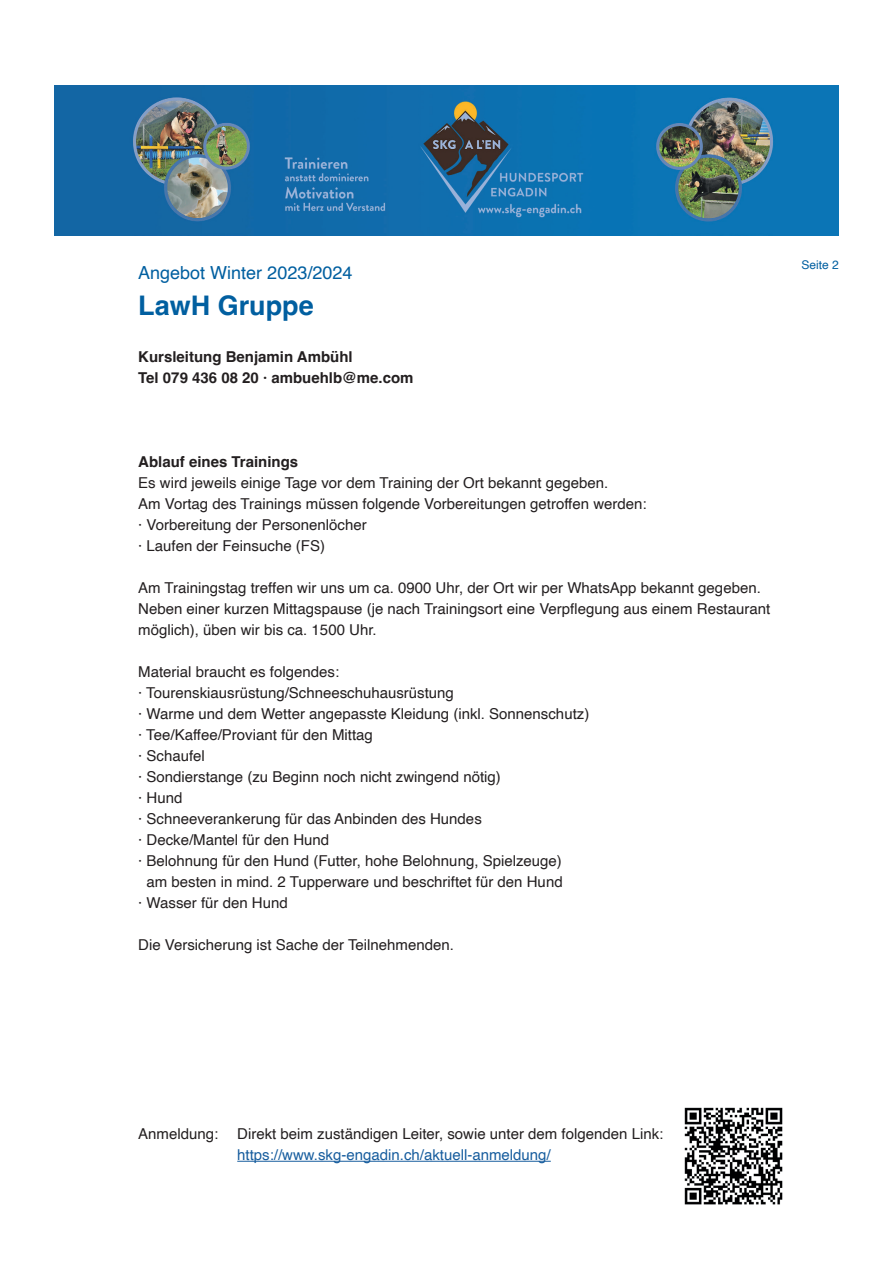
<style>
.page{position:relative;width:893px;height:1263px;background:#fff}
.page>*{position:absolute;margin:0;border:0;box-sizing:border-box;transform-origin:0 0}
.t1{font:700 27px "Helvetica";color:#015fa0}
.t2{font:18px "Helvetica";color:#015fa0}
.t3{font:15px/21px "Helvetica";color:#231f20}
.t4{font:700 15px/21px "Helvetica";color:#231f20}
.t5{font:15px "Helvetica";color:#175d9e}
.t6{font:12px "Helvetica";color:#015fa0}
</style>
<div class="page">
<img style="left:54px;top:85px;width:785px;height:151px">
<hr style="left:237px;top:1161px;width:314px;height:1px;background:#175d9e">
<img style="left:684px;top:1107px;width:99px;height:98px">
<p class="t2" style="left:138px;top:259px;width:216px">Angebot Winter 2023/2024</p>
<h1 class="t1" style="left:138px;top:289px;width:177px">LawH Gruppe</h1>
<p class="t4" style="left:138px;top:348px;width:277px">Kursleitung Benjamin Ambühl<br>Tel 079 436 08 20 · ambuehlb@me.com</p>
<p class="t4" style="left:138px;top:453px;width:162px">Ablauf eines Trainings</p>
<p class="t3" style="left:138px;top:473px;width:510px">Es wird jeweils einige Tage vor dem Training der Ort bekannt gegeben.<br>Am Vortag des Trainings müssen folgende Vorbereitungen getroffen werden: · Vorbereitung der Personenlöcher<br>· Laufen der Feinsuche (FS)</p>
<p class="t3" style="left:138px;top:578px;width:634px">Am Trainingstag treffen wir uns um ca. 0900 Uhr, der Ort wir per WhatsApp bekannt gegeben.<br>Neben einer kurzen Mittagspause (je nach Trainingsort eine Verpflegung aus einem Restaurant möglich), üben wir bis ca. 1500 Uhr.</p>
<p class="t3" style="left:138px;top:662px;width:202px">Material braucht es folgendes:</p>
<p class="t3" style="left:138px;top:683px;width:317px">· Tourenskiausrüstung/Schneeschuhausrüstung</p>
<p class="t3" style="left:138px;top:704px;width:453px">· Warme und dem Wetter angepasste Kleidung (inkl. Sonnenschutz)</p>
<p class="t3" style="left:138px;top:725px;width:236px">· Tee/Kaffee/Proviant für den Mittag</p>
<p class="t3" style="left:138px;top:746px;width:68px">· Schaufel</p>
<p class="t3" style="left:138px;top:767px;width:364px">· Sondierstange (zu Beginn noch nicht zwingend nötig)</p>
<p class="t3" style="left:138px;top:788px;width:46px">· Hund</p>
<p class="t3" style="left:138px;top:809px;width:345px">· Schneeverankerung für das Anbinden des Hundes</p>
<p class="t3" style="left:138px;top:830px;width:192px">· Decke/Mantel für den Hund</p>
<p class="t3" style="left:138px;top:851px;width:425px">· Belohnung für den Hund (Futter, hohe Belohnung, Spielzeuge)</p>
<p class="t3" style="left:147px;top:872px;width:418px">am besten in mind. 2 Tupperware und beschriftet für den Hund</p>
<p class="t3" style="left:138px;top:893px;width:151px">· Wasser für den Hund</p>
<p class="t3" style="left:138px;top:935px;width:317px">Die Versicherung ist Sache der Teilnehmenden.</p>
<p class="t6" style="left:802px;top:256px;width:39px">Seite 2</p>
<p class="t3" style="left:138px;top:1124px;width:82px">Anmeldung:</p>
<p class="t3" style="left:237px;top:1124px;width:428px">Direkt beim zuständigen Leiter, sowie unter dem folgenden Link:</p>
<p class="t5" style="left:237px;top:1143px;width:315px">https://www.skg-engadin.ch/aktuell-anmeldung/</p>
</div>
